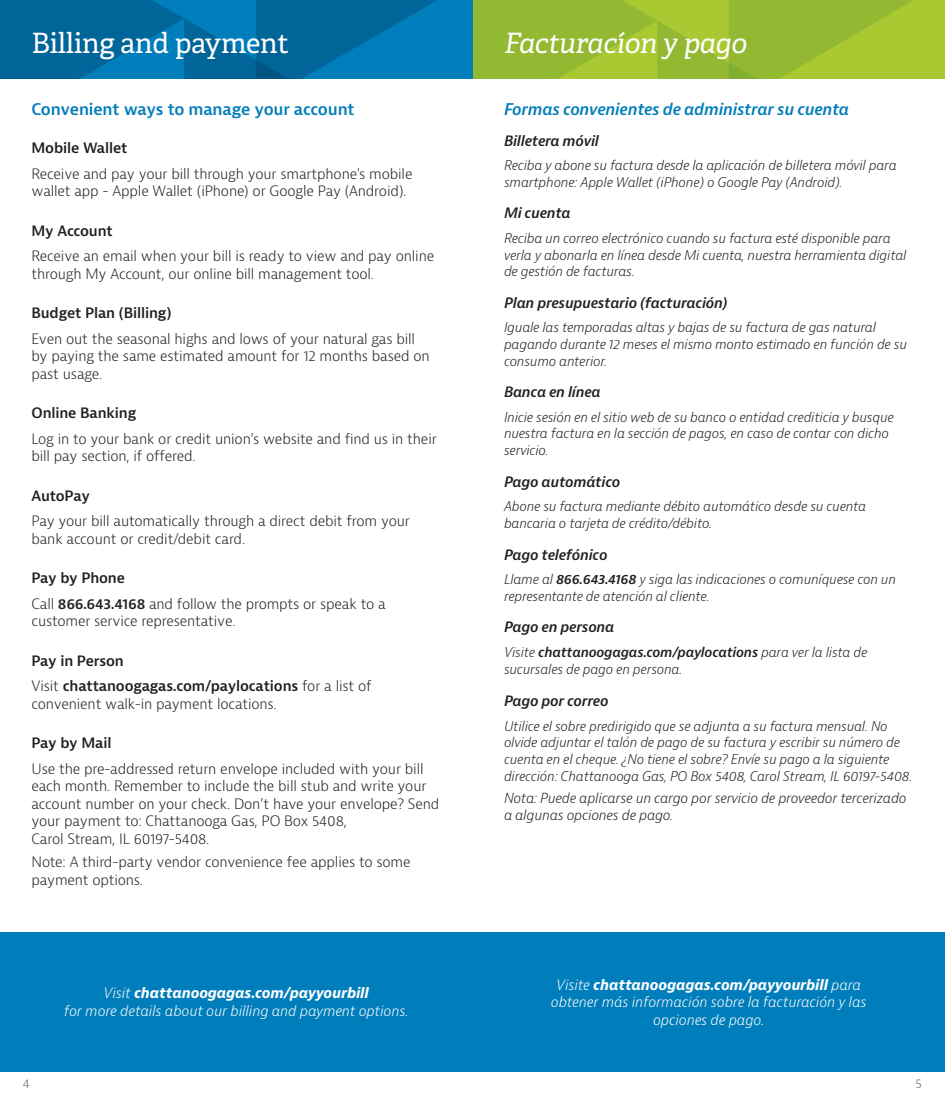
<style>
.page{position:relative;width:945px;height:1103px;background:#fff}
.page>*{position:absolute;margin:0;border:0;box-sizing:border-box;transform-origin:0 0}
.t1{font:28px "Adelle";letter-spacing:-.01em;color:#fff}
.t2{font:italic 28px "Adelle";letter-spacing:-.01em;color:#fff}
.t3{font:italic 600 15.75px "Bernina Sans";letter-spacing:-.015em;color:#007dbb}
.t4{font:600 15.75px "Bernina Sans";letter-spacing:-.01em;color:#007dbb}
.English_copy{font:300 14px/17.5px "Bernina Sans";letter-spacing:-.01em;color:#231f20}
.t5{font:italic 300 14px/17.5px "Bernina Sans";letter-spacing:-.01em;color:#fff;text-align:center}
.Spanish_Lead{font:italic 600 14px "Bernina Sans";letter-spacing:-.015em;color:#231f20}
.bill_lead{font:600 14px "Bernina Sans";letter-spacing:-.01em;color:#231f20}
.Spanish_copy{font:italic 300 13.65px/16.6px "Bernina Sans";letter-spacing:-.015em;color:#231f20}
.Spanish_copy-2{font:italic 300 13.12px/16.6px "Bernina Sans";letter-spacing:-.015em;color:#231f20}
.t6{font:300 12.25px "Bernina Sans";color:#636366}
.s1{font-weight:600}
.s2{font-weight:700}
</style>
<div class="page">
<svg style="left:0;top:0;width:945px;height:79px;background:#4c956c"></svg>
<div style="left:0;top:931px;width:472px;height:140px;background:#007dbb"></div>
<div style="left:472px;top:931px;width:473px;height:140px;background:#007dbb"></div>
<p class="t1" style="left:32px;top:25px;width:259px">Billing and payment</p>
<p class="t4" style="left:32px;top:99px;width:325px">Convenient ways to manage your account</p>
<p class="bill_lead" style="left:32px;top:139px;width:98px">Mobile Wallet</p>
<p class="English_copy" style="left:32px;top:165px;width:383px">Receive and pay your bill through your smartphone's mobile wallet app - Apple Wallet (iPhone) or Google Pay (Android).</p>
<p class="bill_lead" style="left:32px;top:222px;width:83px">My Account</p>
<p class="English_copy" style="left:32px;top:248px;width:404px">Receive an email when your bill is ready to view and pay online through My Account, our online bill management tool.</p>
<p class="bill_lead" style="left:32px;top:304px;width:141px">Budget Plan (Billing)</p>
<p class="English_copy" style="left:32px;top:330px;width:400px">Even out the seasonal highs and lows of your natural gas bill by paying the same estimated amount for 12 months based on past usage.</p>
<p class="bill_lead" style="left:32px;top:404px;width:106px">Online Banking</p>
<p class="English_copy" style="left:32px;top:430px;width:407px">Log in to your bank or credit union’s website and find us in their bill pay section, if offered.</p>
<p class="bill_lead" style="left:32px;top:486px;width:60px">AutoPay</p>
<p class="English_copy" style="left:32px;top:512px;width:380px">Pay your bill automatically through a direct debit from your bank account or credit/debit card.</p>
<p class="bill_lead" style="left:32px;top:569px;width:95px">Pay by Phone</p>
<p class="English_copy" style="left:32px;top:595px;width:356px">Call <span class="s1">866.643.4168</span> and follow the prompts or speak to a customer service representative.</p>
<p class="bill_lead" style="left:32px;top:651px;width:94px">Pay in Person</p>
<p class="English_copy" style="left:32px;top:677px;width:342px">Visit <span class="s1">chattanoogagas.com/paylocations</span> for a list of convenient walk-in payment locations.</p>
<p class="bill_lead" style="left:32px;top:734px;width:81px">Pay by Mail</p>
<p class="English_copy" style="left:32px;top:760px;width:409px">Use the pre-addressed return envelope included with your bill each month. Remember to include the bill stub and write your account number on your check. Don’t have your envelope? Send your payment to: Chattanooga Gas, PO Box 5408,<br>Carol Stream, IL 60197-5408.</p>
<p class="English_copy" style="left:32px;top:853px;width:381px">Note: A third-party vendor convenience fee applies to some payment options.</p>
<p class="t5" style="left:64px;top:984px;width:346px">Visit <span class="s2">chattanoogagas.com/payyourbill<br></span>for more details about our billing and payment options.</p>
<p class="t2" style="left:504px;top:25px;width:245px">Facturacíon y pago</p>
<p class="t3" style="left:504px;top:99px;width:347px">Formas convenientes de administrar su cuenta</p>
<p class="Spanish_Lead" style="left:504px;top:131px;width:97px">Billetera móvil</p>
<p class="Spanish_copy-2" style="left:504px;top:157px;width:394px">Reciba y abone su factura desde la aplicación de billetera móvil para smartphone: Apple Wallet (iPhone) o Google Pay (Android).</p>
<p class="Spanish_Lead" style="left:504px;top:204px;width:68px">Mi cuenta</p>
<p class="Spanish_copy-2" style="left:504px;top:230px;width:404px">Reciba un correo electrónico cuando su factura esté disponible para verla y abonarla en línea desde Mi cuenta, nuestra herramienta digital de gestión de facturas.</p>
<p class="Spanish_Lead" style="left:504px;top:294px;width:225px">Plan presupuestario (facturación)</p>
<p class="Spanish_copy-2" style="left:504px;top:319px;width:405px">Iguale las temporadas altas y bajas de su factura de gas natural pagando durante 12 meses el mismo monto estimado en función de su consumo anterior.</p>
<p class="Spanish_Lead" style="left:504px;top:383px;width:98px">Banca en línea</p>
<p class="Spanish_copy-2" style="left:504px;top:409px;width:391px">Inicie sesión en el sitio web de su banco o entidad crediticia y busque nuestra factura en la sección de pagos, en caso de contar con dicho servicio.</p>
<p class="Spanish_Lead" style="left:504px;top:472px;width:118px">Pago automático</p>
<p class="Spanish_copy-2" style="left:504px;top:498px;width:364px">Abone su factura mediante débito automático desde su cuenta bancaria o tarjeta de crédito/débito.</p>
<p class="Spanish_Lead" style="left:504px;top:545px;width:105px">Pago telefónico</p>
<p class="Spanish_copy-2" style="left:504px;top:571px;width:394px">Llame al <span class="s1">866.643.4168</span> y siga las indicaciones o comuníquese con un representante de atención al cliente.</p>
<p class="Spanish_Lead" style="left:504px;top:618px;width:112px">Pago en persona</p>
<p class="Spanish_copy-2" style="left:504px;top:643px;width:365px;line-height:17.5px">Visite <span class="s1">chattanoogagas.com/paylocations</span> para ver la lista de sucursales de pago en persona.</p>
<p class="Spanish_Lead" style="left:504px;top:692px;width:106px">Pago por correo</p>
<p class="Spanish_copy-2" style="left:504px;top:717px;width:410px">Utilice el sobre predirigido que se adjunta a su factura mensual. No olvide adjuntar el talón de pago de su factura y escribir su número de cuenta en el cheque. ¿No tiene el sobre? Envíe su pago a la siguiente dirección: Chattanooga Gas, PO Box 5408, Carol Stream, IL 60197-5408.</p>
<p class="Spanish_copy" style="left:504px;top:790px;width:404px">Nota: Puede aplicarse un cargo por servicio de proveedor tercerizado a algunas opciones de pago.</p>
<p class="t5" style="left:551px;top:976px;width:317px">Visite <span class="s2">chattanoogagas.com/payyourbill</span> para obtener más información sobre la facturación y las opciones de pago.</p>
<p class="t6" style="left:23px;top:1075px;width:9px">4</p>
<p class="t6" style="left:915px;top:1075px;width:8px">5</p>
</div>
